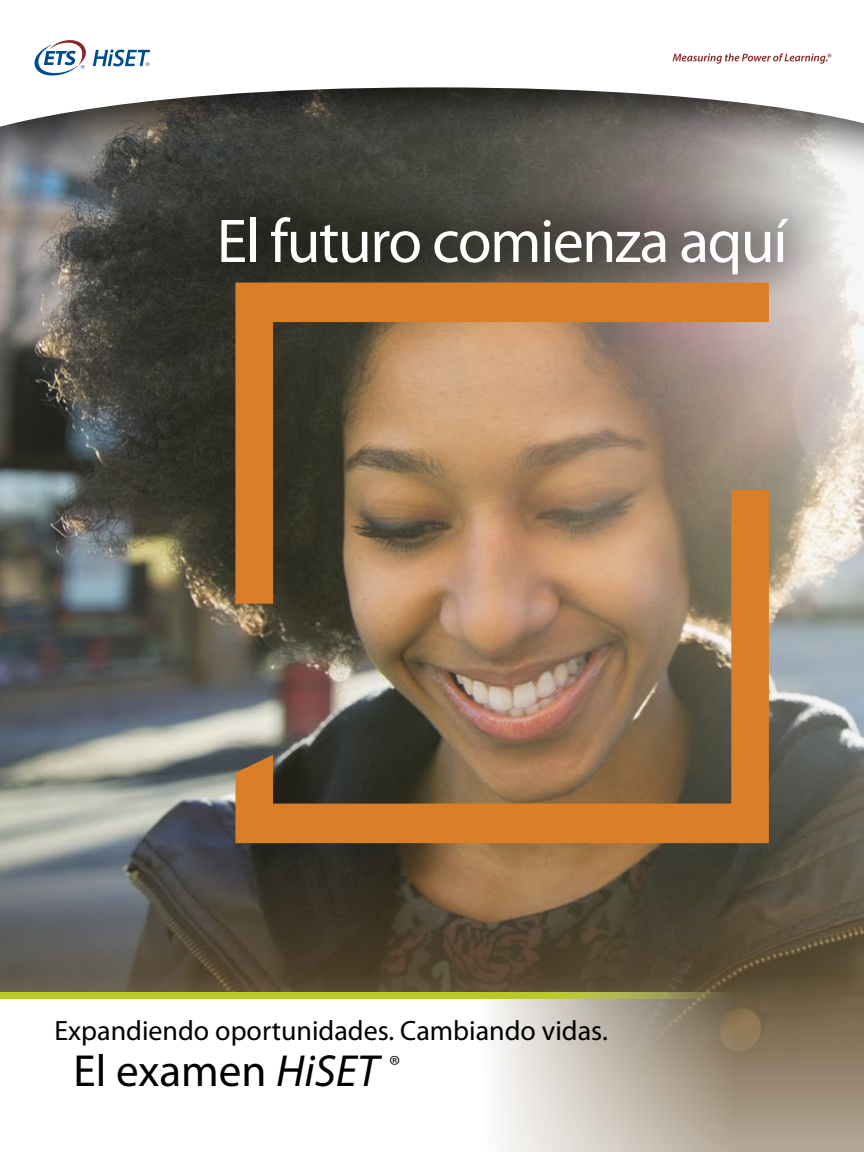
<style>
.page{position:relative;width:864px;height:1152px;background:#fff}
.page>*{position:absolute;margin:0;border:0;box-sizing:border-box;transform-origin:0 0}
.H1{font:62.2px "Myriad Pro";letter-spacing:-.025em;color:#fff}
.H2{font:45.2px "Myriad Pro";color:#000}
.H2-2{font:28px "Myriad Pro";color:#000}
.s1{font-style:italic}
</style>
<div class="page">
<img style="left:0;top:186px;width:864px;height:891px">
<div style="left:181px;top:170px;width:662px;height:150px;background:#000;opacity:.65"></div>
<img style="left:235px;top:283px;width:534px;height:560px">
<svg style="left:0;top:998px;width:734px;height:154px"></svg>
<svg style="left:0;top:992px;width:734px;height:6px;fill:#bac825"></svg>
<div style="left:0;top:0;width:864px;height:186px;background:#000;opacity:.75"></div>
<svg style="left:0;top:0;width:864px;height:136px"></svg>
<svg style="left:673px;top:53px;width:158px;height:11px"></svg>
<svg style="left:34px;top:39px;width:116px;height:38px"></svg>
<h1 class="H1" style="left:217px;top:207px;width:572px">El futuro comienza aquí</h1>
<h2 class="H2-2" style="left:54px;top:1015px;width:555px">Expandiendo oportunidades. Cambiando vidas.</h2>
<h2 class="H2" style="left:74px;top:1047px;width:328px">El examen <span class="s1">HiSET</span> <sup>®</sup></h2>
</div>
